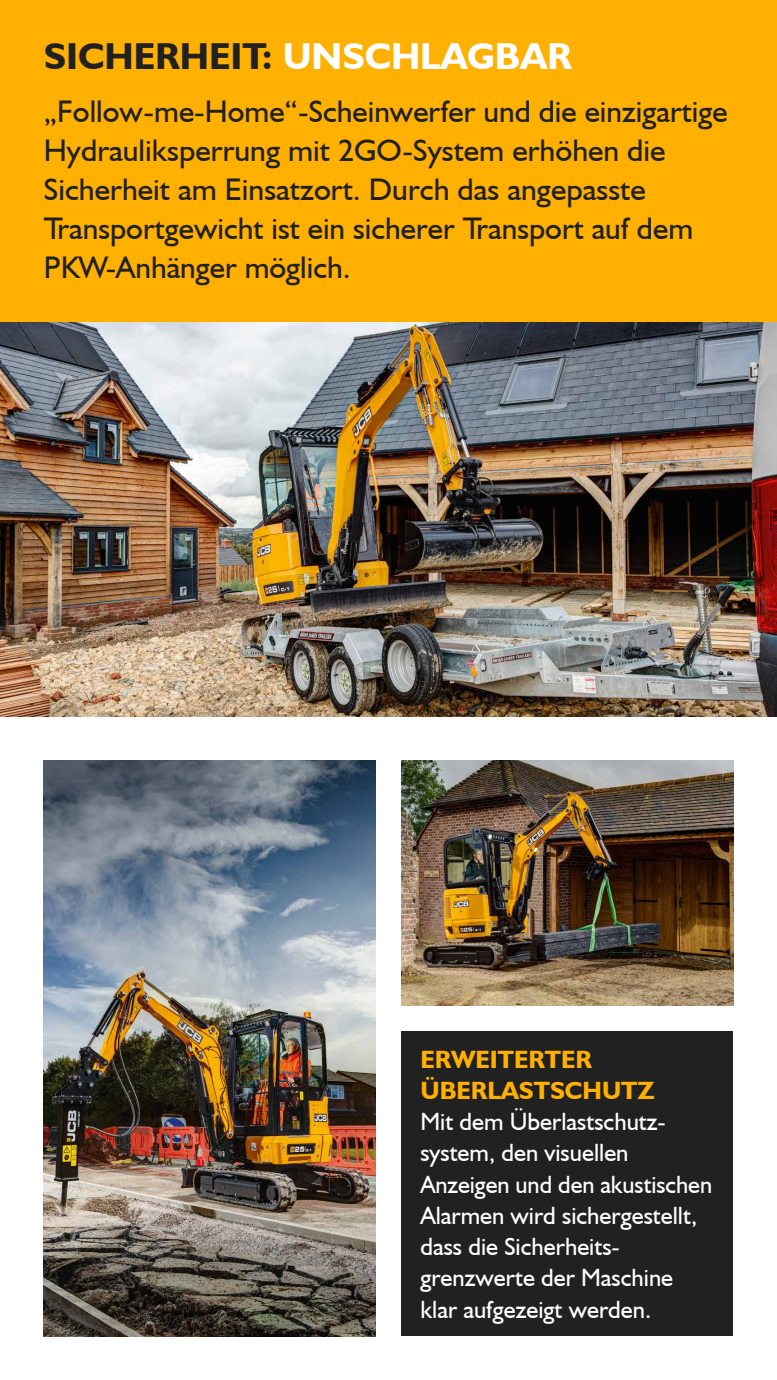
<style>
.page{position:relative;width:777px;height:1380px;background:#fff}
.page>*{position:absolute;margin:0;border:0;box-sizing:border-box;transform-origin:0 0}
.t1{font:700 37.5px "JCB Euro";color:#212121}
.t2{font:31.25px/39.1px "JCB Euro Roman";color:#212121}
.t3{font:25px/31.2px "JCB Euro Roman";color:#fff}
.t4{font:700 25px/31.2px "JCB Euro";color:#ffb000}
.s1{color:#fff}
</style>
<div class="page">
<img style="left:0;top:322px;width:776px;height:394px">
<div style="left:0;top:0;width:776px;height:322px;background:#ffb000"></div>
<div style="left:401px;top:1032px;width:331px;height:304px;background:#212121"></div>
<img style="left:44px;top:760px;width:331px;height:576px">
<img style="left:401px;top:760px;width:331px;height:245px">
<p class="t1" style="left:44px;top:33px;width:529px">SICHERHEIT: <span class="s1">UNSCHLAGBAR</span></p>
<p class="t2" style="left:44px;top:91px;width:685px">„Follow‑me‑Home“-Scheinwerfer und die einzigartige Hydrauliksperrung mit 2GO‑System erhöhen die Sicherheit am Einsatzort. Durch das angepasste Transportgewicht ist ein sicherer Transport auf dem PKW-Anhänger möglich.</p>
<p class="t4" style="left:420px;top:1043px;width:235px">ERWEITERTER<br>ÜBERLASTSCHUTZ</p>
<p class="t3" style="left:420px;top:1105px;width:293px">Mit dem Überlastschutz&shy;system, den visuellen<br>Anzeigen und den akustischen<br>Alarmen wird sichergestellt, dass die Sicherheits&shy;grenzwerte der Maschine klar aufgezeigt werden.</p>
</div>
